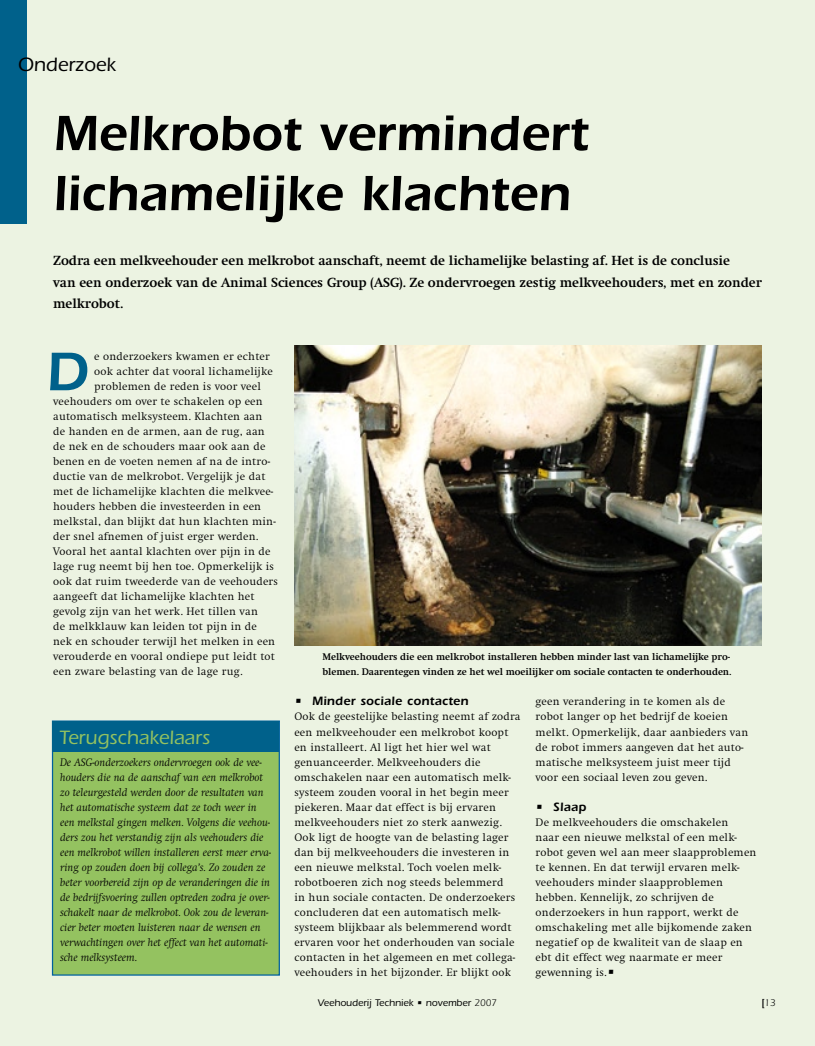
<style>
.page{position:relative;width:815px;height:1046px;background:#fff}
.page>*{position:absolute;margin:0;border:0;box-sizing:border-box;transform-origin:0 0}
.t1{font:600 56.25px "Itc Eras";color:#00618b}
.t2{font:600 51.25px/60px "Itc Eras";color:#000}
.t3{font:500 20px "Itc Eras";color:#94c260}
.t4{font:500 20px "Itc Eras";color:#000}
.t5{font:700 13.75px/21.2px "Swift";color:#000}
.t6{font:600 12.5px "Itc Eras";letter-spacing:.02em;color:#000}
.t7{font:300 11.25px/15px "Swift";letter-spacing:.02em;color:#000}
.t8{font:italic 300 11.25px/15px "Swift";color:#000}
.t9{font:700 10px/15px "Swift";color:#000}
.t10{font:500 10px "Itc Eras";color:#000}
.t11{font:10px "Itc Eras";color:#000}
.s1{font-family:"Itc Eras";font-weight:600;font-size:12.5px}
.s2{font-weight:400}
.s3{font-family:"Swift";font-weight:800}
</style>
<div class="page">
<div style="left:0;top:0;width:815px;height:1045px;background:#ecf3e2"></div>
<div style="left:0;top:0;width:27px;height:223px;background:#00618b"></div>
<img style="left:294px;top:345px;width:468px;height:300px">
<div style="left:53px;top:721px;width:226px;height:253px;background:#94c260"></div>
<div style="left:52px;top:720px;width:228px;height:255px;border:1px solid #00609e"></div>
<div style="left:53px;top:721px;width:226px;height:30px;background:#00618b"></div>
<h3 class="t4" style="left:18px;top:53px;width:100px">Onderzoek</h3>
<h2 class="t2" style="left:53px;top:103px;width:537px">Melkrobot vermindert lichamelijke klachten</h2>
<p class="t5" style="left:53px;top:250px;width:710px">Zodra een melkveehouder een melkrobot aanschaft, neemt de lichamelijke belasting af. Het is de conclusie<br>van een onderzoek van de Animal Sciences Group (ASG). Ze ondervroegen zestig melkveehouders, met en zonder melkrobot.</p>
<p class="t7" style="left:94px;top:349px;width:177px">e onderzoekers kwamen er echter</p>
<p class="t7" style="left:94px;top:364px;width:180px">ook achter dat vooral lichamelijke</p>
<p class="t7" style="left:94px;top:379px;width:168px">problemen de reden is voor veel</p>
<p class="t7" style="left:53px;top:394px;width:211px">veehouders om over te schakelen op een</p>
<p class="t7" style="left:53px;top:409px;width:211px">automatisch melksysteem. Klachten aan</p>
<p class="t7" style="left:53px;top:424px;width:213px">de handen en de armen, aan de rug, aan</p>
<p class="t7" style="left:53px;top:439px;width:214px">de nek en de schouders maar ook aan de</p>
<p class="t7" style="left:53px;top:454px;width:218px">benen en de voeten nemen af na de intro-</p>
<p class="t7" style="left:53px;top:469px;width:214px">ductie van de melkrobot. Vergelijk je dat</p>
<p class="t7" style="left:53px;top:484px;width:222px">met de lichamelijke klachten die melkvee-</p>
<p class="t7" style="left:53px;top:499px;width:210px">houders hebben die investeerden in een</p>
<p class="t7" style="left:53px;top:514px;width:224px">melkstal, dan blijkt dat hun klachten min-</p>
<p class="t7" style="left:53px;top:529px;width:207px">der snel afnemen of juist erger werden.</p>
<p class="t7" style="left:53px;top:544px;width:219px">Vooral het aantal klachten over pijn in de</p>
<p class="t7" style="left:53px;top:559px;width:222px">lage rug neemt bij hen toe. Opmerkelijk is</p>
<p class="t7" style="left:53px;top:574px;width:226px">ook dat ruim tweederde van de veehouders</p>
<p class="t7" style="left:53px;top:589px;width:203px">aangeeft dat lichamelijke klachten het</p>
<p class="t7" style="left:53px;top:604px;width:206px">gevolg zijn van het werk. Het tillen van</p>
<p class="t7" style="left:53px;top:619px;width:205px">de melkklauw kan leiden tot pijn in de</p>
<p class="t7" style="left:53px;top:634px;width:224px">nek en schouder terwijl het melken in een</p>
<p class="t7" style="left:53px;top:649px;width:223px">verouderde en vooral ondiepe put leidt tot</p>
<p class="t7" style="left:53px;top:664px;width:191px">een zware belasting van de lage rug.</p>
<h1 class="t1" style="left:46px;top:339px;width:44px">D</h1>
<h3 class="t3" style="left:60px;top:725px;width:152px">Terugschakelaars</h3>
<p class="t8" style="left:60px;top:754px;width:213px">De ASG-onderzoekers ondervroegen ook de vee&shy;houders die na de aanschaf van een melkrobot zo teleurgesteld werden door de resultaten van het automatische systeem dat ze toch weer in een melkstal gingen melken. Volgens die veehou&shy;ders zou het verstandig zijn als veehouders die een melkrobot willen installeren eerst meer erva&shy;ring op zouden doen bij collega’s. Zo zouden ze beter voorbereid zijn op de veranderingen die in de bedrijfsvoering zullen optreden zodra je over&shy;schakelt naar de melkrobot. Ook zou de leveran&shy;cier beter moeten luisteren naar de wensen en verwachtingen over het effect van het automati&shy;sche melksysteem.</p>
<p class="t9" style="left:322px;top:649px;width:410px">Melkveehouders die een melkrobot installeren hebben minder last van lichamelijke pro&shy;blemen. Daarentegen vinden ze het wel moeilijker om sociale contacten te onderhouden.</p>
<p class="t6" style="left:294px;top:694px;width:176px">• Minder sociale contacten</p>
<p class="t7" style="left:294px;top:709px;width:228px">Ook de geestelijke belasting neemt af zodra een melkveehouder een melkrobot koopt en installeert. Al ligt het hier wel wat genuanceerder. Melkveehouders die omschakelen naar een automatisch melk&shy;systeem zouden vooral in het begin meer piekeren. Maar dat effect is bij ervaren melkveehouders niet zo sterk aanwezig.<br>Ook ligt de hoogte van de belasting lager dan bij melkveehouders die investeren in een nieuwe melkstal. Toch voelen melk&shy;robotboeren zich nog steeds belemmerd<br>in hun sociale contacten. De onderzoekers concluderen dat een automatisch melk&shy;systeem blijkbaar als belemmerend wordt ervaren voor het onderhouden van sociale contacten in het algemeen en met collega&shy;veehouders in het bijzonder. Er blijkt ook</p>
<p class="t7" style="left:536px;top:694px;width:214px">geen verandering in te komen als de robot langer op het bedrijf de koeien melkt. Opmerkelijk, daar aanbieders van de robot immers aangeven dat het auto&shy;matische melksysteem juist meer tijd voor een sociaal leven zou geven.</p>
<p class="t6" style="left:536px;top:799px;width:52px">• Slaap</p>
<p class="t7" style="left:536px;top:814px;width:222px">De melkveehouders die omschakelen<br>naar een nieuwe melkstal of een melk&shy;robot geven wel aan meer slaapproblemen te kennen. En dat terwijl ervaren melk&shy;veehouders minder slaapproblemen hebben. Kennelijk, zo schrijven de onderzoekers in hun rapport, werkt de om-schakeling met alle bijkomende zaken negatief op de kwaliteit van de slaap en ebt dit effect weg naarmate er meer gewenning is.<span class="s1">•</span></p>
<p class="t10" style="left:318px;top:996px;width:181px">Veehouderij Techniek • november <span class="s2">2007</span></p>
<p class="t11" style="left:762px;top:996px;width:15px"><span class="s3">[</span>13</p>
</div>
